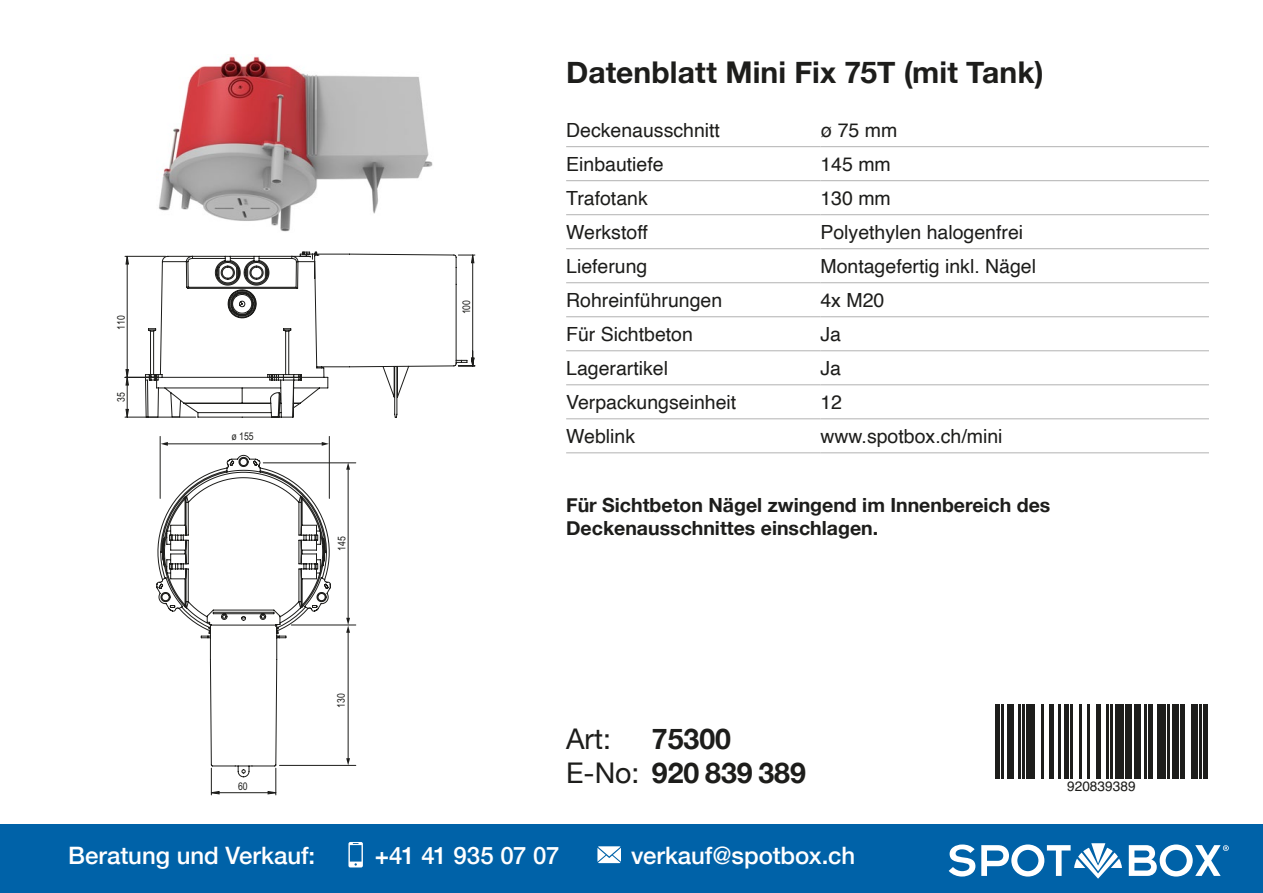
<style>
.page{position:relative;width:1263px;height:893px;background:#fff}
.page>*{position:absolute;margin:0;border:0;box-sizing:border-box;transform-origin:0 0}
.t1{font:700 30px "Helvetica Neue";letter-spacing:.005em;color:#1d1d1b}
.t2{font:28.5px/34.2px "Helvetica Neue";color:#1d1d1b}
.t3{font:700 28.5px "Helvetica Neue";color:#1d1d1b}
.t4{font:500 24px "Helvetica Neue";color:#fff}
.t5{font:500 24px "Helvetica Neue";letter-spacing:-.02em;color:#fff}
.t6{font:19.5px "Helvetica";color:#1d1d1b}
.t7{font:700 19.5px/23.4px "Helvetica Neue";color:#1d1d1b}
.t8{font:13.65px "Helvetica";color:#1d1d1b}
.t9{font:10.65px "Arial Narrow";color:#1d1d1b}
.s1{font-weight:700}
</style>
<div class="page">
<hr style="left:566px;top:146px;width:254px;height:1px;background:#b2b2b2">
<hr style="left:820px;top:146px;width:389px;height:1px;background:#b2b2b2">
<hr style="left:566px;top:180px;width:254px;height:1px;background:#b2b2b2">
<hr style="left:820px;top:180px;width:389px;height:1px;background:#b2b2b2">
<hr style="left:566px;top:214px;width:254px;height:1px;background:#b2b2b2">
<hr style="left:820px;top:214px;width:389px;height:1px;background:#b2b2b2">
<hr style="left:566px;top:248px;width:254px;height:1px;background:#b2b2b2">
<hr style="left:820px;top:248px;width:389px;height:1px;background:#b2b2b2">
<hr style="left:566px;top:282px;width:254px;height:1px;background:#b2b2b2">
<hr style="left:820px;top:282px;width:389px;height:1px;background:#b2b2b2">
<hr style="left:566px;top:316px;width:254px;height:1px;background:#b2b2b2">
<hr style="left:820px;top:316px;width:389px;height:1px;background:#b2b2b2">
<hr style="left:566px;top:350px;width:254px;height:1px;background:#b2b2b2">
<hr style="left:820px;top:350px;width:389px;height:1px;background:#b2b2b2">
<hr style="left:566px;top:384px;width:254px;height:1px;background:#b2b2b2">
<hr style="left:820px;top:384px;width:389px;height:1px;background:#b2b2b2">
<hr style="left:566px;top:418px;width:254px;height:1px;background:#b2b2b2">
<hr style="left:820px;top:418px;width:389px;height:1px;background:#b2b2b2">
<hr style="left:566px;top:452px;width:254px;height:1px;background:#b2b2b2">
<hr style="left:820px;top:452px;width:389px;height:1px;background:#b2b2b2">
<hr style="left:125px;top:417px;width:71px;height:1px;background:#1d1d1b">
<hr style="left:125px;top:256px;width:41px;height:1px;background:#1d1d1b">
<hr style="left:125px;top:377px;width:31px;height:1px;background:#1d1d1b">
<svg style="left:211px;top:778px;width:66px;height:17px"></svg>
<svg style="left:468px;top:255px;width:7px;height:112px"></svg>
<svg style="left:126px;top:257px;width:2px;height:160px"></svg>
<svg style="left:145px;top:252px;width:323px;height:526px"></svg>
<hr style="left:279px;top:765px;width:77px;height:1px;background:#1d1d1b">
<hr style="left:291px;top:625px;width:65px;height:1px;background:#1d1d1b">
<hr style="left:263px;top:463px;width:93px;height:1px;background:#1d1d1b">
<hr style="left:348px;top:468px;width:1px;height:151px;background:#1d1d1b">
<svg style="left:346px;top:462px;width:4px;height:8px"></svg>
<hr style="left:348px;top:631px;width:1px;height:128px;background:#1d1d1b">
<svg style="left:346px;top:618px;width:4px;height:15px"></svg>
<svg style="left:346px;top:758px;width:4px;height:7px"></svg>
<hr style="left:167px;top:444px;width:156px;height:1px;background:#1d1d1b">
<svg style="left:322px;top:442px;width:7px;height:4px"></svg>
<svg style="left:161px;top:442px;width:7px;height:4px"></svg>
<hr style="left:160px;top:436px;width:1px;height:62px;background:#1d1d1b">
<hr style="left:329px;top:436px;width:1px;height:62px;background:#1d1d1b">
<img style="left:158px;top:56px;width:275px;height:176px">
<div style="left:0;top:825px;width:1263px;height:68px;background:#0062a8"></div>
<svg style="left:348px;top:842px;width:15px;height:25px"></svg>
<svg style="left:597px;top:846px;width:24px;height:17px"></svg>
<svg style="left:949px;top:844px;width:26px;height:32px"></svg>
<svg style="left:981px;top:843px;width:141px;height:36px"></svg>
<svg style="left:1129px;top:844px;width:100px;height:32px"></svg>
<svg style="left:999px;top:704px;width:203px;height:75px"></svg>
<hr style="left:995px;top:704px;width:4px;height:75px;background:#1d1d1b">
<hr style="left:1001px;top:704px;width:2px;height:75px;background:#1d1d1b">
<div style="left:1008px;top:704px;width:6px;height:75px;background:#1d1d1b"></div>
<hr style="left:1018px;top:704px;width:2px;height:75px;background:#1d1d1b">
<hr style="left:1022px;top:704px;width:2px;height:75px;background:#1d1d1b">
<div style="left:1027px;top:704px;width:8px;height:75px;background:#1d1d1b"></div>
<hr style="left:1041px;top:704px;width:2px;height:75px;background:#1d1d1b">
<hr style="left:1050px;top:704px;width:4px;height:75px;background:#1d1d1b">
<hr style="left:1058px;top:704px;width:2px;height:75px;background:#1d1d1b">
<div style="left:1064px;top:704px;width:5px;height:75px;background:#1d1d1b"></div>
<hr style="left:1071px;top:704px;width:2px;height:75px;background:#1d1d1b">
<hr style="left:1079px;top:704px;width:2px;height:75px;background:#1d1d1b">
<hr style="left:1088px;top:704px;width:2px;height:75px;background:#1d1d1b">
<hr style="left:1096px;top:704px;width:4px;height:75px;background:#1d1d1b">
<hr style="left:1107px;top:704px;width:2px;height:75px;background:#1d1d1b">
<hr style="left:1111px;top:704px;width:2px;height:75px;background:#1d1d1b">
<div style="left:1115px;top:704px;width:8px;height:75px;background:#1d1d1b"></div>
<div style="left:1125px;top:704px;width:7px;height:75px;background:#1d1d1b"></div>
<div style="left:1134px;top:704px;width:6px;height:75px;background:#1d1d1b"></div>
<hr style="left:1144px;top:704px;width:3px;height:75px;background:#1d1d1b">
<hr style="left:1149px;top:704px;width:4px;height:75px;background:#1d1d1b">
<div style="left:1157px;top:704px;width:8px;height:75px;background:#1d1d1b"></div>
<hr style="left:1168px;top:704px;width:2px;height:75px;background:#1d1d1b">
<div style="left:1172px;top:704px;width:6px;height:75px;background:#1d1d1b"></div>
<hr style="left:1180px;top:704px;width:4px;height:75px;background:#1d1d1b">
<div style="left:1191px;top:704px;width:6px;height:75px;background:#1d1d1b"></div>
<hr style="left:1199px;top:704px;width:2px;height:75px;background:#1d1d1b">
<div style="left:1203px;top:704px;width:5px;height:75px;background:#1d1d1b"></div>
<p class="t9" style="left:113px;top:330px;width:16px;rotate:-90deg">110</p>
<p class="t9" style="left:113px;top:402px;width:11px;rotate:-90deg">35</p>
<p class="t9" style="left:231px;top:429px;width:24px">ø 155</p>
<p class="t9" style="left:334px;top:551px;width:16px;rotate:-90deg">145</p>
<p class="t9" style="left:459px;top:314px;width:16px;rotate:-90deg">100</p>
<h1 class="t1" style="left:566px;top:49px;width:479px">Datenblatt Mini Fix 75T (mit Tank)</h1>
<p class="t6" style="left:566px;top:115px;width:155px">Deckenausschnitt</p>
<p class="t6" style="left:820px;top:115px;width:78px">ø 75 mm</p>
<p class="t6" style="left:566px;top:149px;width:99px">Einbautiefe</p>
<p class="t6" style="left:820px;top:149px;width:72px">145 mm</p>
<p class="t6" style="left:566px;top:183px;width:83px">Trafotank</p>
<p class="t6" style="left:820px;top:183px;width:72px">130 mm</p>
<p class="t6" style="left:566px;top:217px;width:83px">Werkstoff</p>
<p class="t6" style="left:820px;top:217px;width:204px">Polyethylen halogenfrei</p>
<p class="t6" style="left:566px;top:251px;width:83px">Lieferung</p>
<p class="t6" style="left:820px;top:251px;width:217px">Montagefertig inkl. Nägel</p>
<p class="t6" style="left:566px;top:285px;width:158px">Rohreinführungen</p>
<p class="t6" style="left:820px;top:285px;width:65px">4x M20</p>
<p class="t6" style="left:566px;top:319px;width:128px">Für Sichtbeton</p>
<p class="t6" style="left:820px;top:319px;width:22px">Ja</p>
<p class="t6" style="left:566px;top:353px;width:103px">Lagerartikel</p>
<p class="t6" style="left:820px;top:353px;width:22px">Ja</p>
<p class="t6" style="left:566px;top:387px;width:172px">Verpackungseinheit</p>
<p class="t6" style="left:820px;top:387px;width:23px">12</p>
<p class="t6" style="left:566px;top:421px;width:70px">Weblink</p>
<p class="t6" style="left:820px;top:421px;width:184px">www.spotbox.ch/mini</p>
<p class="t7" style="left:566px;top:494px;width:486px">Für Sichtbeton Nägel zwingend im Innenbereich des<br>Deckenausschnittes einschlagen.</p>
<p class="t9" style="left:238px;top:779px;width:11px">60</p>
<p class="t9" style="left:333px;top:708px;width:16px;rotate:-90deg">130</p>
<h2 class="t2" style="left:566px;top:724px;width:241px">Art:<br>E-No: <span class="s1">920 839 389</span></h2>
<h2 class="t3" style="left:652px;top:717px;width:81px">75300</h2>
<p class="t4" style="left:68px;top:836px;width:249px">Beratung und Verkauf:</p>
<p class="t5" style="left:375px;top:836px;width:186px">+41 41 935 07 07</p>
<p class="t4" style="left:631px;top:836px;width:226px">verkauf@spotbox.ch</p>
<p class="t8" style="left:1067px;top:776px;width:70px">920839389</p>
</div>
